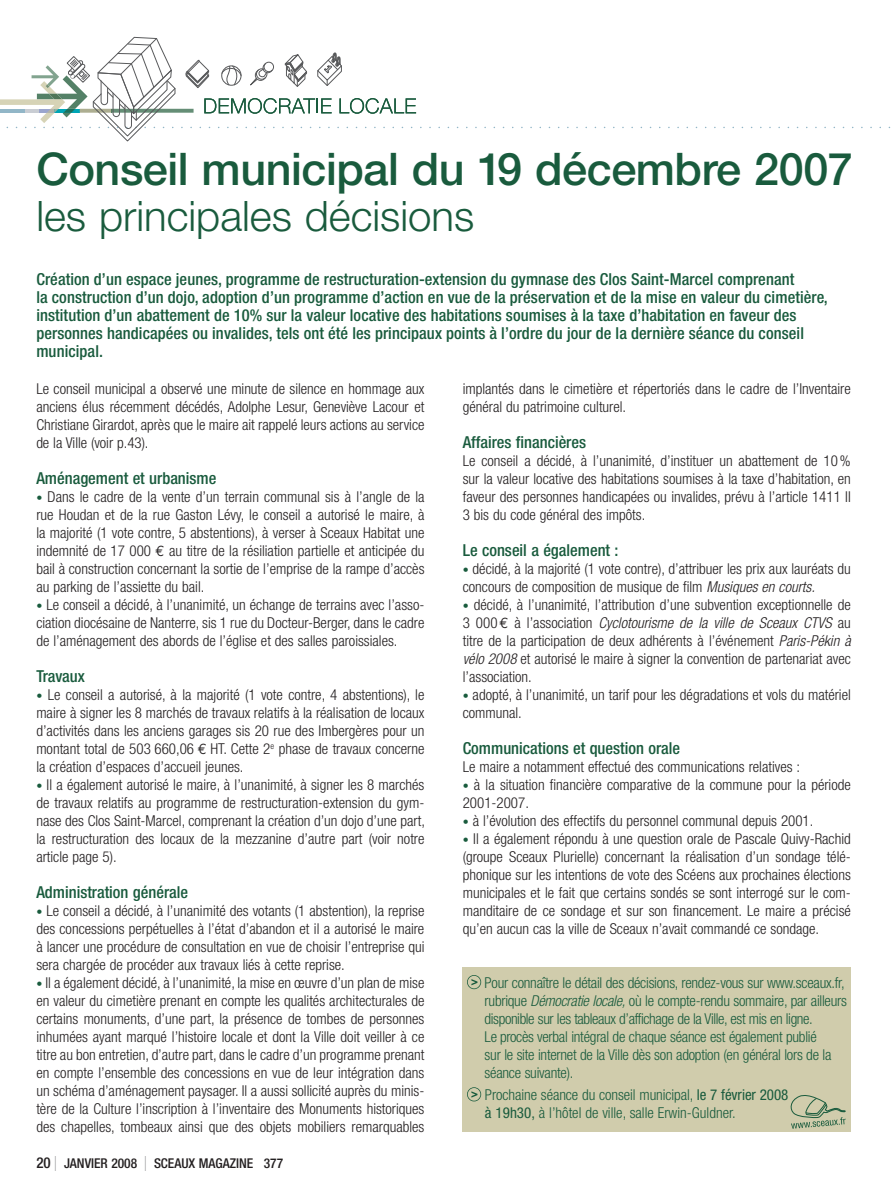
<style>
.page{position:relative;width:891px;height:1190px;background:#fff}
.page>*{position:absolute;margin:0;border:0;box-sizing:border-box;transform-origin:0 0}
.t1{font:500 45px "Helvetica Neue";letter-spacing:-.01em;color:#195b3d}
.t2{font:300 42px "Helvetica Neue";color:#195b3d}
.t3{font:500 condensed 16.5px/18px "Helvetica Neue";letter-spacing:.005em;color:#195b3d}
.t4{font:300 condensed 15px/18px "Helvetica Neue";color:#231f20;text-align:justify}
.t5{font:300 condensed 15px/18px "Helvetica Neue";letter-spacing:-.015em;color:#195b3d}
.t6{font:500 condensed 13.5px "Helvetica Neue";color:#231f20}
.s1{font-size:12px;color:#195b3d}
.s2{font-size:15px}
.s3{font-weight:900;font-size:21px;color:#6d6e70}
.s4{font-style:italic}
.s5{font-weight:400}
</style>
<div class="page">
<div style="left:463px;top:967px;width:388px;height:165px;background:#d0ccac"></div>
<svg style="left:467px;top:975px;width:14px;height:14px"></svg>
<svg style="left:467px;top:1087px;width:14px;height:14px"></svg>
<svg style="left:790px;top:1095px;width:56px;height:34px"></svg>
<svg style="left:0;top:37px;width:889px;height:105px"></svg>
<h1 class="t1" style="left:36px;top:152px;width:818px">Conseil municipal du 19 décembre 2007</h1>
<h2 class="t2" style="left:36px;top:201px;width:439px">les principales décisions</h2>
<p class="t3" style="left:36px;top:272px;width:793px">Création d’un espace jeunes, programme de restructuration-extension du gymnase des Clos Saint-Marcel comprenant<br>la construction d’un dojo, adoption d’un programme d’action en vue de la préservation et de la mise en valeur du cimetière, institution d’un abattement de 10% sur la valeur locative des habitations soumises à la taxe d’habitation en faveur des personnes handicapées ou invalides, tels ont été les principaux points à l’ordre du jour de la dernière séance du conseil municipal.</p>
<p class="t4" style="left:36px;top:381px;width:389px">Le conseil municipal a observé une minute de silence en hommage aux anciens élus récemment décédés, Adolphe Lesur, Geneviève Lacour et Christiane Girardot, après que le maire ait rappelé leurs actions au service de la Ville (voir p.43).</p>
<p class="t3" style="left:36px;top:470px;width:182px">Aménagement et urbanisme</p>
<p class="t4" style="left:36px;top:489px;width:390px"><span class="s1">•</span> Dans le cadre de la vente d’un terrain communal sis à l’angle de la rue Houdan et de la rue Gaston Lévy, le conseil a autorisé le maire, à la majorité (1 vote contre, 5 abstentions), à verser à Sceaux Habitat une indemnité de 17 000 au titre de la résiliation partielle et anticipée du bail à construction concernant la sortie de l’emprise de la rampe d’accès au parking de l’assiette du bail.</p>
<p class="t4" style="left:36px;top:597px;width:389px"><span class="s1">•</span> Le conseil a décidé, à l’unanimité, un échange de terrains avec l’asso&shy;ciation diocésaine de Nanterre, sis 1 rue du Docteur-Berger, dans le cadre de l’aménagement des abords de l’église et des salles paroissiales.</p>
<p class="t3" style="left:36px;top:668px;width:50px">Travaux</p>
<p class="t4" style="left:36px;top:687px;width:390px"><span class="s1">•</span> Le conseil a autorisé, à la majorité (1 vote contre, 4 abstentions), le maire à signer les 8 marchés de travaux relatifs à la réalisation de locaux d’activités dans les anciens garages sis 20 rue des Imbergères pour un montant total de 503 660,06 HT. Cette 2<sup>e</sup> phase de travaux concerne la création d’espaces d’accueil jeunes.</p>
<p class="t4" style="left:36px;top:777px;width:390px"><span class="s1">•</span> Il a également autorisé le maire, à l’unanimité, à signer les 8 marchés de travaux relatifs au programme de restructuration-extension du gym&shy;nase des Clos Saint-Marcel, comprenant la création d’un dojo d’une part, la restructuration des locaux de la mezzanine d’autre part (voir notre article page 5).</p>
<p class="t3" style="left:36px;top:884px;width:153px">Administration générale</p>
<p class="t4" style="left:36px;top:903px;width:390px"><span class="s1">•</span> Le conseil a décidé, à l’unanimité des votants (1 abstention), la reprise des concessions perpétuelles à l’état d’abandon et il a autorisé le maire à lancer une procédure de consultation en vue de choisir l’entreprise qui sera chargée de procéder aux travaux liés à cette reprise.</p>
<p class="t4" style="left:36px;top:975px;width:390px"><span class="s1">•</span> Il a également décidé, à l’unanimité, la mise en œuvre d’un plan de mise en valeur du cimetière prenant en compte les qualités architecturales de certains monuments, d’une part, la présence de tombes de personnes inhumées ayant marqué l’histoire locale et dont la Ville doit veiller à ce titre au bon entretien, d’autre part, dans le cadre d’un programme prenant en compte l’ensemble des concessions en vue de leur intégration dans un schéma d’aménagement paysager. Il a aussi sollicité auprès du minis&shy;tère de la Culture l’inscription à l’inventaire des Monuments historiques des chapelles, tombeaux ainsi que des objets mobiliers remarquables</p>
<p class="t6" style="left:36px;top:1158px;width:248px"><span class="s2">20</span> <span class="s3">l</span> JANVIER 2008 <span class="s3">l</span> SCEAUX MAGAZINE 377</p>
<p class="t4" style="left:463px;top:381px;width:390px">implantés dans le cimetière et répertoriés dans le cadre de l’Inventaire général du patrimoine culturel.</p>
<p class="t3" style="left:463px;top:434px;width:125px">Affaires financières</p>
<p class="t4" style="left:463px;top:453px;width:390px">Le conseil a décidé, à l’unanimité, d’instituer un abattement de 10 % sur la valeur locative des habitations soumises à la taxe d’habitation, en faveur des personnes handicapées ou invalides, prévu à l’article 1411 II 3 bis du code général des impôts.</p>
<p class="t3" style="left:463px;top:542px;width:157px">Le conseil a également :</p>
<p class="t4" style="left:463px;top:561px;width:390px"><span class="s1">•</span> décidé, à la majorité (1 vote contre), d’attribuer les prix aux lauréats du concours de composition de musique de film <span class="s4">Musiques en courts.</span></p>
<p class="t4" style="left:463px;top:597px;width:390px"><span class="s1">•</span> décidé, à l’unanimité, l’attribution d’une subvention exceptionnelle de 3 000 à l’association <span class="s4">Cyclotourisme de la ville de Sceaux CTVS</span> au titre de la participation de deux adhérents à l’événement <span class="s4">Paris-Pékin à vélo 2008</span> et autorisé le maire à signer la convention de partenariat avec l’association.</p>
<p class="t4" style="left:463px;top:687px;width:390px"><span class="s1">•</span> adopté, à l’unanimité, un tarif pour les dégradations et vols du matériel communal.</p>
<p class="t3" style="left:463px;top:740px;width:219px">Communications et question orale</p>
<p class="t4" style="left:463px;top:759px;width:339px">Le maire a notamment effectué des communications relatives :</p>
<p class="t4" style="left:463px;top:777px;width:389px"><span class="s1">•</span> à la situation financière comparative de la commune pour la période<br>2001-2007.</p>
<p class="t4" style="left:463px;top:813px;width:352px"><span class="s1">•</span> à l’évolution des effectifs du personnel communal depuis 2001.</p>
<p class="t4" style="left:463px;top:831px;width:390px"><span class="s1">•</span> Il a également répondu à une question orale de Pascale Quivy-Rachid (groupe Sceaux Plurielle) concernant la réalisation d’un sondage télé&shy;phonique sur les intentions de vote des Scéens aux prochaines élections municipales et le fait que certains sondés se sont interrogé sur le com&shy;manditaire de ce sondage et sur son financement. Le maire a précisé qu’en aucun cas la ville de Sceaux n’avait commandé ce sondage.</p>
<p class="t5" style="left:485px;top:975px;width:364px">Pour connaître le détail des décisions, rendez-vous sur www.sceaux.fr, rubrique <span class="s4">Démocratie locale,</span> où le compte-rendu sommaire, par ailleurs disponible sur les tableaux d’affichage de la Ville, est mis en ligne.<br>Le procès verbal intégral de chaque séance est également publié<br>sur le site internet de la Ville dès son adoption (en général lors de la séance suivante).</p>
<p class="t5" style="left:485px;top:1087px;width:305px">Prochaine séance du conseil municipal, <span class="s5">le 7 février 2008 à 19h30,</span> à l’hôtel de ville, salle Erwin-Guldner.</p>
</div>
